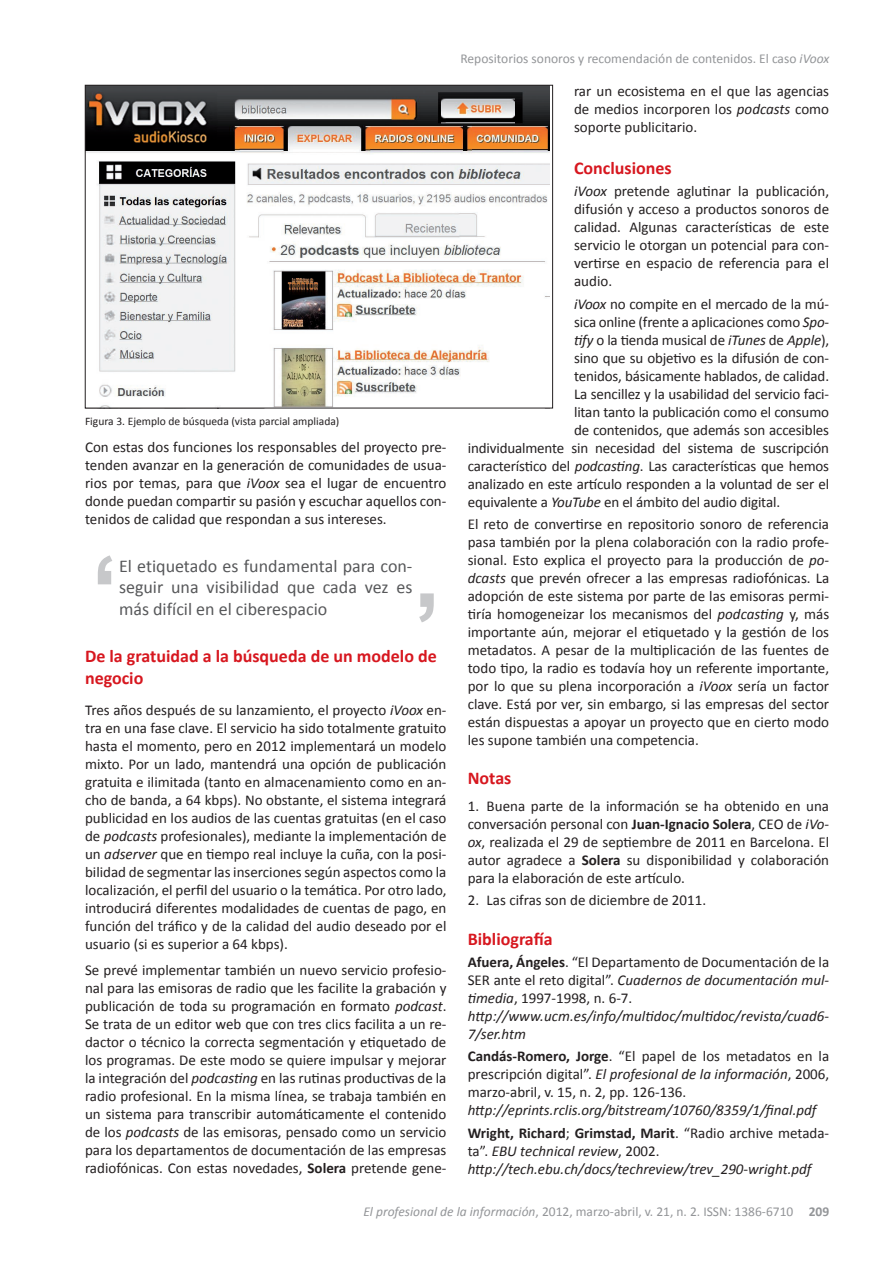
<style>
.page{position:relative;width:893px;height:1263px;background:#fff}
.page>*{position:absolute;margin:0;border:0;box-sizing:border-box;transform-origin:0 0}
.t1{font:18px/21.6px "Calibri";color:#57585a;text-align:justify}
.t2{font:700 18px/21.6px "Calibri";color:#d7171f}
.t3{font:15px/18px "Calibri";letter-spacing:-.01em;color:#231f20;text-align:justify}
.t4{font:italic 15px/18px "Calibri";color:#231f20}
.t5{font:13.5px "Calibri";color:#939598}
.t6{font:11.55px "Calibri";color:#231f20}
.s1{font-style:italic}
.s2{font-weight:700}
.s3{font-weight:700;font-style:normal}
.s4{font-style:normal}
</style>
<div class="page">
<svg style="left:419px;top:593px;width:15px;height:29px"></svg>
<svg style="left:98px;top:555px;width:14px;height:29px"></svg>
<img style="left:87px;top:87px;width:463px;height:319px">
<div style="left:85px;top:85px;width:468px;height:323px;border:1px solid #231f20"></div>
<p class="t6" style="left:85px;top:414px;width:256px">Figura 3. Ejemplo de búsqueda (vista parcial ampliada)</p>
<p class="t3" style="left:85px;top:438px;width:363px">Con estas dos funciones los responsables del proyecto pre&shy;tenden avanzar en la generación de comunidades de usua&shy;rios por temas, para que <span class="s1">iVoox</span> sea el lugar de encuentro donde puedan compartir su pasión y escuchar aquellos con&shy;tenidos de calidad que respondan a sus intereses.</p>
<p class="t1" style="left:119px;top:555px;width:295px">El etiquetado es fundamental para con&shy;seguir una visibilidad que cada vez es más difícil en el ciberespacio</p>
<p class="t2" style="left:85px;top:646px;width:353px">De la gratuidad a la búsqueda de un modelo de negocio</p>
<p class="t3" style="left:85px;top:701px;width:363px">Tres años después de su lanzamiento, el proyecto <span class="s1">iVoox</span> en&shy;tra en una fase clave. El servicio ha sido totalmente gratuito hasta el momento, pero en 2012 implementará un modelo mixto. Por un lado, mantendrá una opción de publicación gratuita e ilimitada (tanto en almacenamiento como en an&shy;cho de banda, a 64 kbps). No obstante, el sistema integrará publicidad en los audios de las cuentas gratuitas (en el caso de <span class="s1">podcasts</span> profesionales), mediante la implementación de un <span class="s1">adserver</span> que en tiempo real incluye la cuña, con la posi&shy;bilidad de segmentar las inserciones según aspectos como la localización, el perfil del usuario o la temática. Por otro lado, introducirá diferentes modalidades de cuentas de pago, en función del tráfico y de la calidad del audio deseado por el usuario (si es superior a 64 kbps).</p>
<p class="t3" style="left:85px;top:961px;width:363px">Se prevé implementar también un nuevo servicio profesio&shy;nal para las emisoras de radio que les facilite la grabación y publicación de toda su programación en formato <span class="s1">podcast</span>.<br>Se trata de un editor web que con tres clics facilita a un re&shy;dactor o técnico la correcta segmentación y etiquetado de los programas. De este modo se quiere impulsar y mejorar la integración del <span class="s1">podcasting</span> en las rutinas productivas de la radio profesional. En la misma línea, se trabaja también en un sistema para transcribir automáticamente el contenido de los <span class="s1">podcasts</span> de las emisoras, pensado como un servicio para los departamentos de documentación de las empresas radiofónicas. Con estas novedades, <span class="s2">Solera</span> pretende gene-</p>
<p class="t5" style="left:460px;top:50px;width:370px">Repositorios sonoros y recomendación de contenidos. El caso <span class="s1">iVoox</span></p>
<p class="t3" style="left:574px;top:82px;width:257px">rar un ecosistema en el que las agencias de medios incorporen los <span class="s1">podcasts</span> como soporte publicitario.</p>
<p class="t2" style="left:574px;top:157px;width:99px">Conclusiones</p>
<p class="t3" style="left:574px;top:182px;width:257px"><span class="s1">iVoox</span> pretende aglutinar la publicación, difusión y acceso a productos sonoros de calidad. Algunas características de este servicio le otorgan un potencial para con&shy;vertirse en espacio de referencia para el audio.</p>
<p class="t3" style="left:574px;top:295px;width:257px"><span class="s1">iVoox</span> no compite en el mercado de la mú-</p>
<p class="t3" style="left:574px;top:313px;width:257px">sica online (frente a aplicaciones como <span class="s1">Spo-</span></p>
<p class="t3" style="left:574px;top:331px;width:257px"><span class="s1">tify</span> o la tienda musical de <span class="s1">iTunes</span> de <span class="s1">Apple</span>),</p>
<p class="t3" style="left:574px;top:349px;width:257px">sino que su objetivo es la difusión de con-</p>
<p class="t3" style="left:574px;top:367px;width:257px">tenidos, básicamente hablados, de calidad.</p>
<p class="t3" style="left:574px;top:385px;width:257px">La sencillez y la usabilidad del servicio faci-</p>
<p class="t3" style="left:574px;top:403px;width:257px">litan tanto la publicación como el consumo</p>
<p class="t3" style="left:574px;top:421px;width:257px">de contenidos, que además son accesibles</p>
<p class="t3" style="left:468px;top:439px;width:363px">individualmente sin necesidad del sistema de suscripción</p>
<p class="t3" style="left:468px;top:457px;width:363px">característico del <span class="s1">podcasting</span>. Las características que hemos</p>
<p class="t3" style="left:468px;top:475px;width:363px">analizado en este artículo responden a la voluntad de ser el</p>
<p class="t3" style="left:468px;top:493px;width:314px">equivalente a <span class="s1">YouTube</span> en el ámbito del audio digital.</p>
<p class="t3" style="left:468px;top:515px;width:363px">El reto de convertirse en repositorio sonoro de referencia pasa también por la plena colaboración con la radio profe&shy;sional. Esto explica el proyecto para la producción de <span class="s1">po&shy;dcasts</span> que prevén ofrecer a las empresas radiofónicas. La adopción de este sistema por parte de las emisoras permi&shy;tiría homogeneizar los mecanismos del <span class="s1">podcasting</span> y, más importante aún, mejorar el etiquetado y la gestión de los metadatos. A pesar de la multiplicación de las fuentes de todo tipo, la radio es todavía hoy un referente importante, por lo que su plena incorporación a <span class="s1">iVoox</span> sería un factor clave. Está por ver, sin embargo, si las empresas del sector están dispuestas a apoyar un proyecto que en cierto modo les supone también una competencia.</p>
<p class="t2" style="left:468px;top:768px;width:45px">Notas</p>
<p class="t3" style="left:468px;top:797px;width:363px">1. Buena parte de la información se ha obtenido en una conversación personal con <span class="s2">Juan-Ignacio Solera</span>, CEO de <span class="s1">iVo&shy;ox</span>, realizada el 29 de septiembre de 2011 en Barcelona. El autor agradece a <span class="s2">Solera</span> su disponibilidad y colaboración para la elaboración de este artículo.</p>
<p class="t3" style="left:468px;top:891px;width:240px">2. Las cifras son de diciembre de 2011.</p>
<p class="t2" style="left:468px;top:928px;width:86px">Bibliografía</p>
<p class="t4" style="left:468px;top:952px;width:363px"><span class="s3">Afuera, Ángeles</span><span class="s4">. “El Departamento de Documentación de la SER ante el reto digital”.</span> Cuadernos de documentación mul&shy;timedia<span class="s4">, 1997-1998, n. 6-7. </span>http://www.ucm.es/info/multidoc/multidoc/revista/cuad6- 7/ser.htm</p>
<p class="t3" style="left:468px;top:1047px;width:363px"><span class="s2">Candás-Romero, Jorge</span>. “El papel de los metadatos en la prescripción digital”. <span class="s1">El profesional de la información</span>, 2006, marzo-abril, v. 15, n. 2, pp. 126-136.</p>
<p class="t4" style="left:468px;top:1099px;width:363px;line-height:22.2px">http://eprints.rclis.org/bitstream/10760/8359/1/final.pdf<br><span class="s3">Wright, Richard</span><span class="s4">;</span> <span class="s3">Grimstad, Marit</span><span class="s4">. “Radio archive metada-</span></p>
<p class="t4" style="left:468px;top:1141px;width:345px"><span class="s4">ta”.</span> EBU technical review<span class="s4">, 2002. </span>http://tech.ebu.ch/docs/techreview/trev_290-wright.pdf</p>
<p class="t5" style="left:363px;top:1203px;width:467px"><span class="s1">El profesional de la información</span>, 2012, marzo-abril, v. 21, n. 2. ISSN: 1386-6710 <span class="s2">209</span></p>
</div>
